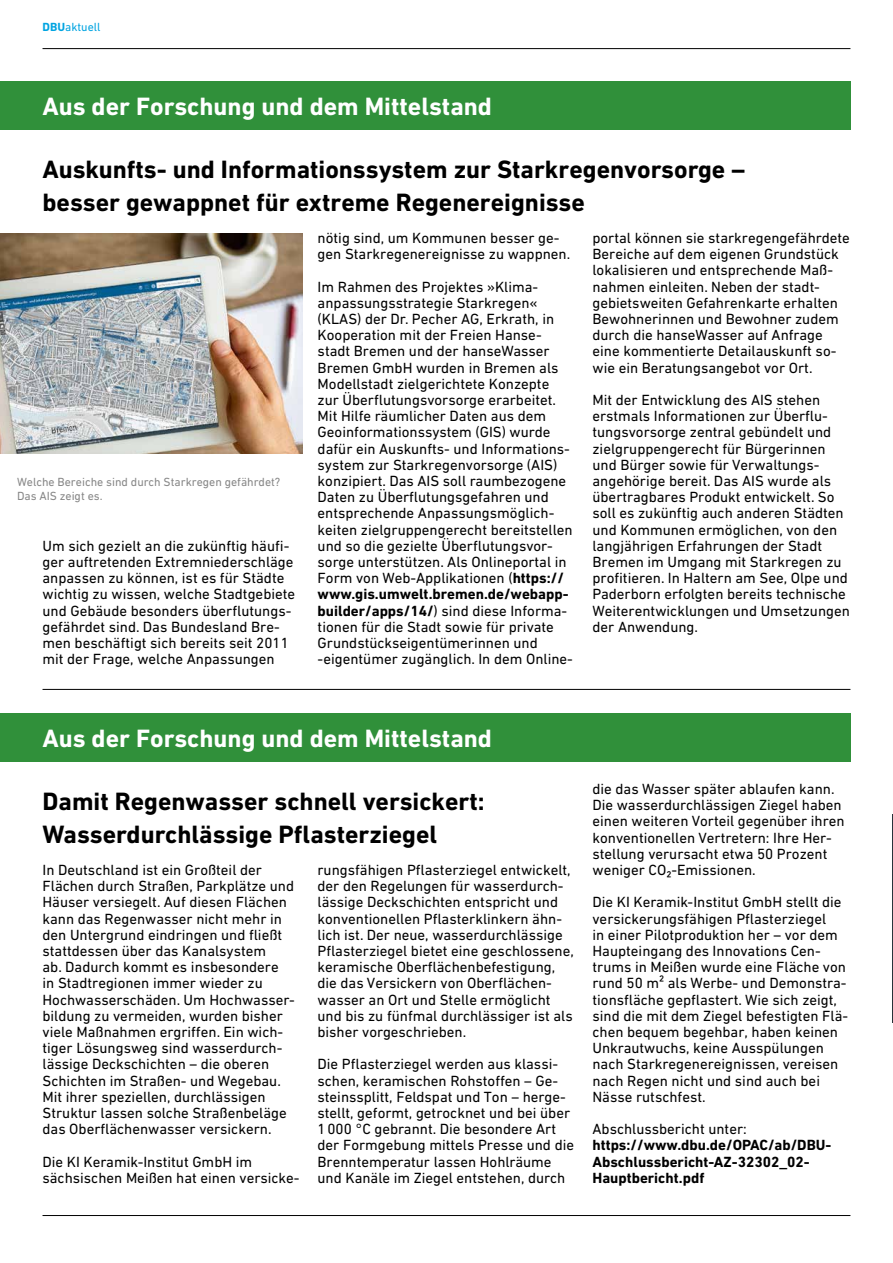
<style>
.page{position:relative;width:893px;height:1263px;background:#fff}
.page>*{position:absolute;margin:0;border:0;box-sizing:border-box;transform-origin:0 0}
.Überschrift_17pt_sch{font:700 25.5px/32.4px "DIN Next W1 G";color:#000}
.Überschrift_17pt_wei{font:700 25.5px "DIN Next W1 G";color:#fff}
.Text_10pt_schwarz{font:15px/16.2px "DIN Next W1 G";color:#000}
.Weblink_10pt_schwarz{font:700 15px/16.2px "DIN Next W1 G";color:#000}
.Text_10pt_schwarz_oh{font:15px "DIN Next W1 G";color:#000}
.t1{font:12px/14.4px "DIN Next W1 G";color:#878787}
.t2{font:12px "DIN Next W1 G";color:#00a4e1}
.s1{font-weight:700}
</style>
<div class="page">
<hr style="left:43px;top:689px;width:807px;height:1px;background:#000">
<div style="left:0;top:81px;width:850px;height:49px;background:#30903a"></div>
<div style="left:0;top:713px;width:850px;height:49px;background:#30903a"></div>
<img style="left:0;top:233px;width:302px;height:221px">
<img style="left:892px;top:815px;width:1px;height:208px">
<hr style="left:43px;top:48px;width:807px;height:1px;background:#000">
<hr style="left:43px;top:1215px;width:807px;height:1px;background:#000">
<p class="t2" style="left:43px;top:20px;width:60px"><span class="s1">DBU</span>aktuell</p>
<p class="Überschrift_17pt_wei" style="left:43px;top:91px;width:451px">Aus der Forschung und dem Mittelstand</p>
<p class="Überschrift_17pt_sch" style="left:43px;top:153px;width:704px">Auskunfts- und Informationssystem zur Starkregenvorsorge – besser gewappnet für extreme Regenereignisse</p>
<p class="t1" style="left:17px;top:475px;width:265px">Welche Bereiche sind durch Starkregen gefährdet?<br>Das AIS zeigt es.</p>
<p class="Text_10pt_schwarz" style="left:43px;top:537px;width:254px">Um sich gezielt an die zukünftig häufi&shy;ger auftretenden Extremniederschläge anpassen zu können, ist es für Städte wichtig zu wissen, welche Stadtgebiete und Gebäude besonders überflutungs&shy;gefährdet sind. Das Bundesland Bre&shy;men beschäftigt sich bereits seit 2011 mit der Frage, welche Anpassungen</p>
<p class="Text_10pt_schwarz" style="left:318px;top:230px;width:254px">nötig sind, um Kommunen besser ge&shy;gen Starkregenereignisse zu wappnen.</p>
<p class="Text_10pt_schwarz" style="left:318px;top:278px;width:257px">Im Rahmen des Projektes »Klima&shy;anpassungsstrategie Starkregen« (KLAS) der Dr. Pecher AG, Erkrath, in Kooperation mit der Freien Hanse&shy;stadt Bremen und der hanseWasser Bremen GmbH wurden in Bremen als Modellstadt zielgerichtete Konzepte zur Überflutungsvorsorge erarbeitet.<br>Mit Hilfe räumlicher Daten aus dem Geoinformationssystem (GIS) wurde dafür ein Auskunfts- und Informations&shy;system zur Starkregenvorsorge (AIS) konzipiert. Das AIS soll raumbezogene Daten zu Überflutungsgefahren und entsprechende Anpassungsmöglich&shy;keiten zielgruppengerecht bereitstellen und so die gezielte Überflutungsvor&shy;sorge unterstützen. Als Onlineportal in Form von Web-Applikationen (<span class="s1">https:// www.gis.umwelt.bremen.de/webapp&shy;builder/apps/14/</span>) sind diese Informa&shy;tionen für die Stadt sowie für private Grundstückseigentümerinnen und -eigentümer zugänglich. In dem Online-</p>
<p class="Text_10pt_schwarz" style="left:592px;top:230px;width:259px">portal können sie starkregengefährdete Bereiche auf dem eigenen Grundstück lokalisieren und entsprechende Maß&shy;nahmen einleiten. Neben der stadt&shy;gebietsweiten Gefahrenkarte erhalten Bewohnerinnen und Bewohner zudem durch die hanseWasser auf Anfrage eine kommentierte Detailauskunft so&shy;wie ein Beratungsangebot vor Ort.</p>
<p class="Text_10pt_schwarz" style="left:592px;top:392px;width:259px">Mit der Entwicklung des AIS stehen erstmals Informationen zur Überflu&shy;tungsvorsorge zentral gebündelt und zielgruppengerecht für Bürgerinnen und Bürger sowie für Verwaltungs&shy;angehörige bereit. Das AIS wurde als übertragbares Produkt entwickelt. So soll es zukünftig auch anderen Städten und Kommunen ermöglichen, von den langjährigen Erfahrungen der Stadt Bremen im Umgang mit Starkregen zu profitieren. In Haltern am See, Olpe und Paderborn erfolgten bereits technische Weiterentwicklungen und Umsetzungen der Anwendung.</p>
<p class="Überschrift_17pt_wei" style="left:43px;top:723px;width:451px">Aus der Forschung und dem Mittelstand</p>
<p class="Überschrift_17pt_sch" style="left:43px;top:785px;width:444px">Damit Regenwasser schnell versickert:<br>Wasserdurchlässige Pflasterziegel</p>
<p class="Text_10pt_schwarz" style="left:43px;top:861px;width:254px">In Deutschland ist ein Großteil der Flächen durch Straßen, Parkplätze und Häuser versiegelt. Auf diesen Flächen kann das Regenwasser nicht mehr in den Untergrund eindringen und fließt stattdessen über das Kanalsystem<br>ab. Dadurch kommt es insbesondere<br>in Stadtregionen immer wieder zu Hochwasserschäden. Um Hochwasser&shy;bildung zu vermeiden, wurden bisher viele Maßnahmen ergriffen. Ein wich&shy;tiger Lösungsweg sind wasserdurch&shy;lässige Deckschichten – die oberen Schichten im Straßen- und Wegebau.<br>Mit ihrer speziellen, durchlässigen Struktur lassen solche Straßenbeläge das Oberflächenwasser versickern.</p>
<p class="Text_10pt_schwarz" style="left:43px;top:1153px;width:259px">Die KI Keramik-Institut GmbH im sächsischen Meißen hat einen versicke-</p>
<p class="Text_10pt_schwarz" style="left:317px;top:861px;width:258px">rungsfähigen Pflasterziegel entwickelt, der den Regelungen für wasserdurch&shy;lässige Deckschichten entspricht und konventionellen Pflasterklinkern ähn&shy;lich ist. Der neue, wasserdurchlässige Pflasterziegel bietet eine geschlossene, keramische Oberflächenbefestigung, die das Versickern von Oberflächen&shy;wasser an Ort und Stelle ermöglicht und bis zu fünfmal durchlässiger ist als bisher vorgeschrieben.</p>
<p class="Text_10pt_schwarz" style="left:317px;top:1056px;width:258px">Die Pflasterziegel werden aus klassi&shy;schen, keramischen Rohstoffen – Ge&shy;steinssplitt, Feldspat und Ton – herge&shy;stellt, geformt, getrocknet und bei über 1000 °C gebrannt. Die besondere Art der Formgebung mittels Presse und die Brenntemperatur lassen Hohlräume und Kanäle im Ziegel entstehen, durch</p>
<p class="Text_10pt_schwarz" style="left:592px;top:780px;width:254px">die das Wasser später ablaufen kann.<br>Die wasserdurchlässigen Ziegel haben einen weiteren Vorteil gegenüber ihren konventionellen Vertretern: Ihre Her&shy;stellung verursacht etwa 50 Prozent weniger CO₂-Emissionen.</p>
<p class="Text_10pt_schwarz" style="left:592px;top:894px;width:257px">Die KI Keramik-Institut GmbH stellt die versickerungsfähigen Pflasterziegel<br>in einer Pilotproduktion her – vor dem Haupteingang des Innovations Cen&shy;trums in Meißen wurde eine Fläche von rund 50 m² als Werbe- und Demonstra&shy;tionsfläche gepflastert. Wie sich zeigt, sind die mit dem Ziegel befestigten Flä&shy;chen bequem begehbar, haben keinen Unkrautwuchs, keine Ausspülungen nach Starkregenereignissen, vereisen nach Regen nicht und sind auch bei Nässe rutschfest.</p>
<p class="Text_10pt_schwarz_oh" style="left:592px;top:1120px;width:156px">Abschlussbericht unter:</p>
<p class="Weblink_10pt_schwarz" style="left:592px;top:1137px;width:240px">https://www.dbu.de/OPAC/ab/DBU-<br>Abschlussbericht-AZ-32302_02-<br>Hauptbericht.pdf</p>
</div>
